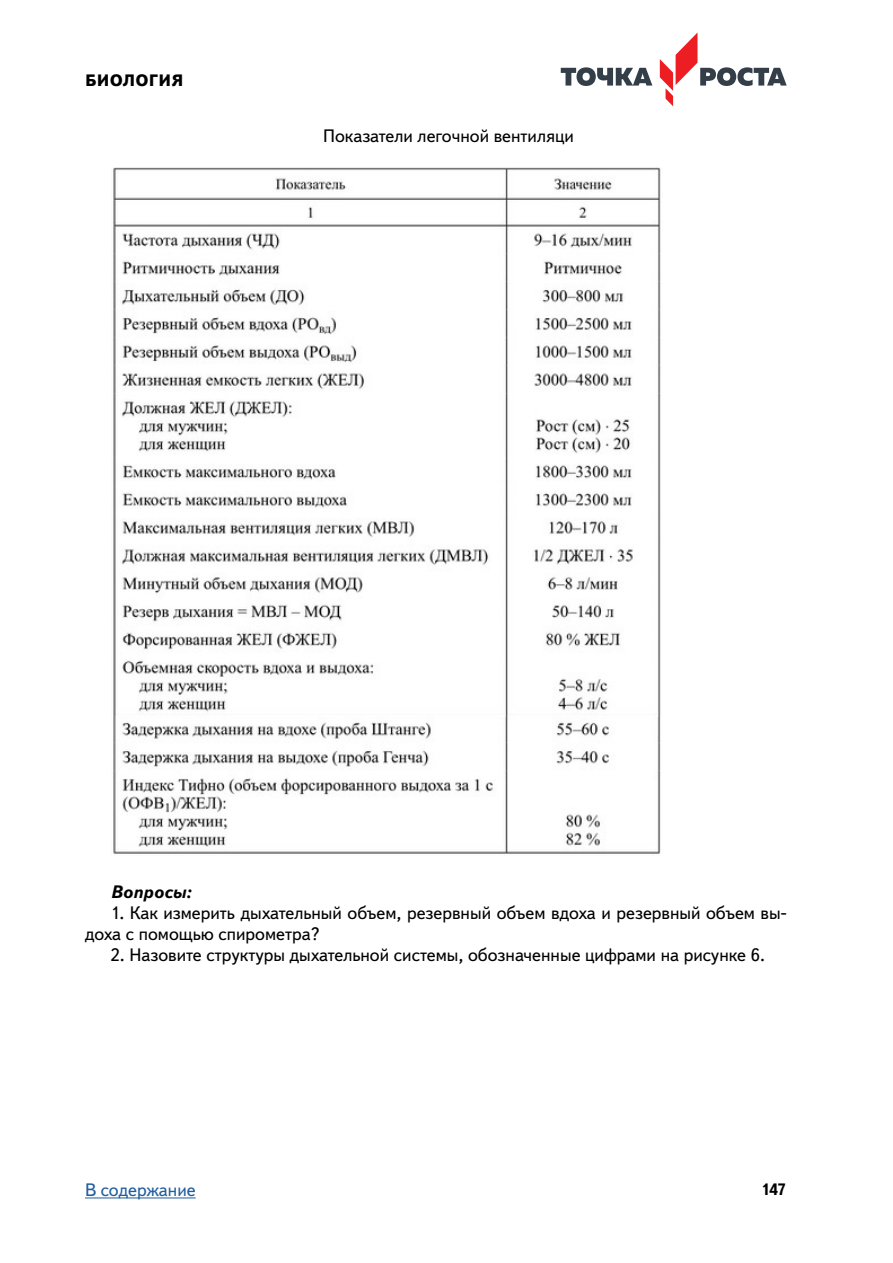
<style>
.page{position:relative;width:893px;height:1263px;background:#fff}
.page>*{position:absolute;margin:0;border:0;box-sizing:border-box;transform-origin:0 0}
.t1{font:18px/21px "Textbook New";color:#000}
.t2{font:18px "Textbook New";color:#215e9e}
.t3{font:italic 700 18px "Textbook New";color:#000}
.t4{font:800 16.5px "Textbook New";letter-spacing:.01em;color:#000}
.t5{font:700 16.5px "Textbook New";color:#000}
</style>
<div class="page">
<svg style="left:561px;top:67px;width:91px;height:19px"></svg>
<svg style="left:660px;top:32px;width:127px;height:74px"></svg>
<hr style="left:85px;top:1197px;width:111px;height:1px;background:#215e9e">
<img style="left:113px;top:167px;width:548px;height:687px">
<p class="t4" style="left:85px;top:70px;width:100px">БИОЛОГИЯ</p>
<p class="t1" style="left:323px;top:125px;width:252px">Показатели легочной вентиляци</p>
<p class="t3" style="left:111px;top:880px;width:82px">Вопросы:</p>
<p class="t1" style="left:85px;top:902px;width:703px;text-indent:26px">1. Как измерить дыхательный объем, резервный объем вдоха и резервный объем вы&shy;доха с помощью спирометра?</p>
<p class="t1" style="left:111px;top:944px;width:656px">2. Назовите структуры дыхательной системы, обозначенные цифрами на рисунке 6.</p>
<p class="t2" style="left:85px;top:1179px;width:112px">В содержание</p>
<p class="t5" style="left:761px;top:1179px;width:27px">147</p>
</div>
